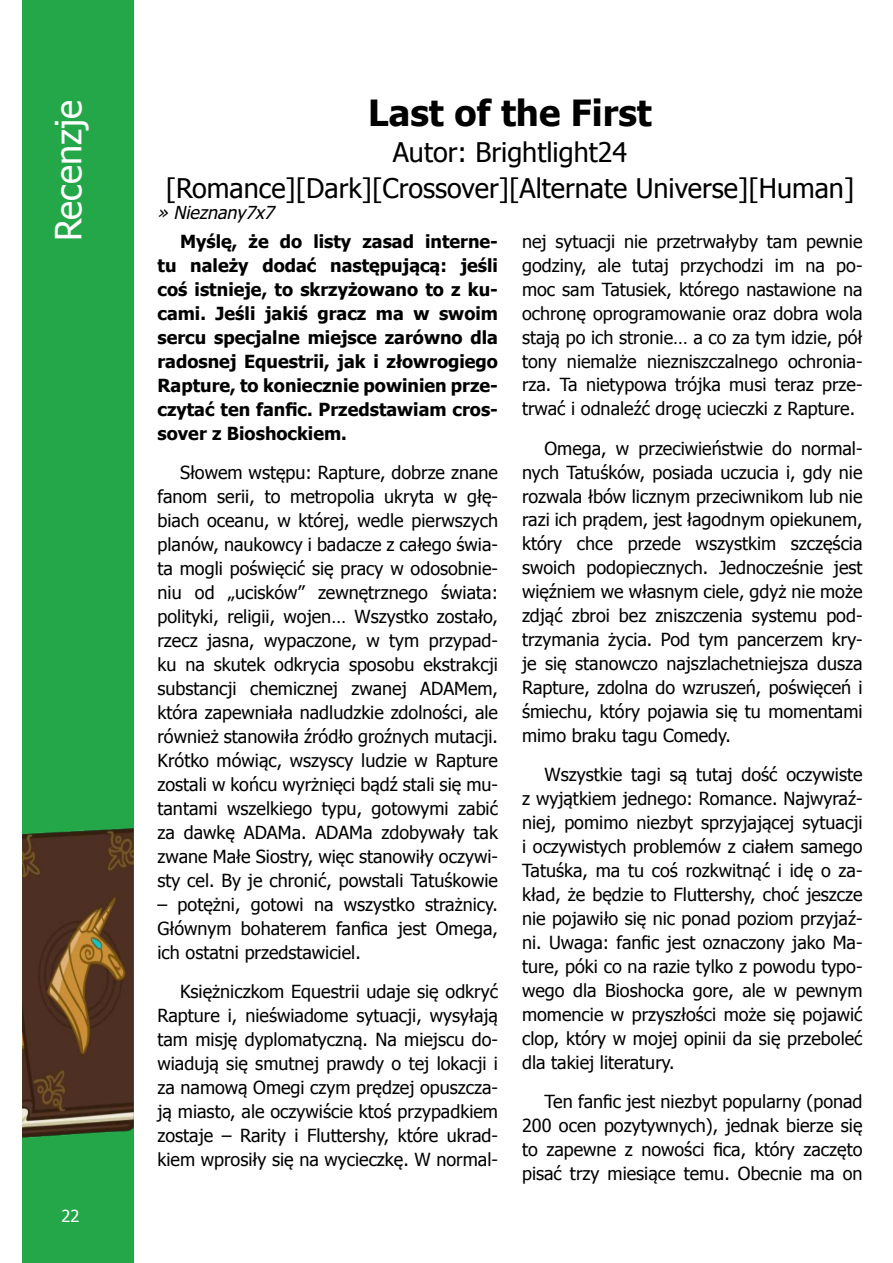
<style>
.page{position:relative;width:893px;height:1263px;background:#fff}
.page>*{position:absolute;margin:0;border:0;box-sizing:border-box;transform-origin:0 0}
.t1{font:700 36px "Tahoma";color:#000}
.t2{font:36px "Tahoma";color:#fff}
.t3{font:27px/36px "Tahoma";color:#000;text-align:center}
.t4{font:18px/24px "Tahoma";color:#000;text-align:justify}
.t5{font:700 18px/24px "Tahoma";color:#000;text-align:justify}
.t6{font:italic 18px "Tahoma Faux";color:#000}
.t7{font:16.5px "Tahoma";color:#fff}
</style>
<div class="page">
<div style="left:22px;top:0;width:112px;height:1263px;background:#24a749"></div>
<img style="left:22px;top:828px;width:111px;height:310px">
<h1 class="t2" style="left:44px;top:241px;width:143px;rotate:-90deg">Recenzje</h1>
<p class="t7" style="left:62px;top:1204px;width:20px">22</p>
<h1 class="t1" style="left:368px;top:88px;width:285px">Last of the First</h1>
<h2 class="t3" style="left:166px;top:133px;width:690px">Autor: Brightlight24 [Romance][Dark][Crossover][Alternate Universe][Human]</h2>
<p class="t6" style="left:158px;top:200px;width:118px">» Nieznany7x7</p>
<p class="t5" style="left:158px;top:228px;width:342px;text-indent:22px">Myślę, że do listy zasad interne&shy;tu należy dodać następującą: jeśli coś istnieje, to skrzyżowano to z ku&shy;cami. Jeśli jakiś gracz ma w swoim sercu specjalne miejsce zarówno dla radosnej Equestrii, jak i złowrogiego Rapture, to koniecznie powinien prze&shy;czytać ten fanfic. Przedstawiam cros&shy;sover z Bioshockiem.</p>
<p class="t4" style="left:158px;top:459px;width:342px;text-indent:22px">Słowem wstępu: Rapture, dobrze znane fanom serii, to metropolia ukryta w głę&shy;biach oceanu, w której, wedle pierwszych planów, naukowcy i badacze z całego świa&shy;ta mogli poświęcić się pracy w odosobnie&shy;niu od „ucisków” zewnętrznego świata: polityki, religii, wojen… Wszystko zostało, rzecz jasna, wypaczone, w tym przypad&shy;ku na skutek odkrycia sposobu ekstrakcji substancji chemicznej zwanej ADAMem, która zapewniała nadludzkie zdolności, ale również stanowiła źródło groźnych mutacji.<br>Krótko mówiąc, wszyscy ludzie w Rapture zostali w końcu wyrżnięci bądź stali się mu&shy;tantami wszelkiego typu, gotowymi zabić za dawkę ADAMa. ADAMa zdobywały tak zwane Małe Siostry, więc stanowiły oczywi&shy;sty cel. By je chronić, powstali Tatuśkowie</p>
<p class="t4" style="left:158px;top:891px;width:342px">– potężni, gotowi na wszystko strażnicy.<br>Głównym bohaterem fanfica jest Omega, ich ostatni przedstawiciel.</p>
<p class="t4" style="left:158px;top:978px;width:342px;text-indent:22px">Księżniczkom Equestrii udaje się odkryć Rapture i, nieświadome sytuacji, wysyłają tam misję dyplomatyczną. Na miejscu do&shy;wiadują się smutnej prawdy o tej lokacji i za namową Omegi czym prędzej opuszcza&shy;ją miasto, ale oczywiście ktoś przypadkiem zostaje – Rarity i Fluttershy, które ukrad&shy;kiem wprosiły się na wycieczkę. W normal-</p>
<p class="t4" style="left:522px;top:228px;width:342px">nej sytuacji nie przetrwałyby tam pewnie godziny, ale tutaj przychodzi im na po&shy;moc sam Tatusiek, którego nastawione na ochronę oprogramowanie oraz dobra wola stają po ich stronie… a co za tym idzie, pół tony niemalże niezniszczalnego ochronia&shy;rza. Ta nietypowa trójka musi teraz prze&shy;trwać i odnaleźć drogę ucieczki z Rapture.</p>
<p class="t4" style="left:522px;top:435px;width:342px;text-indent:22px">Omega, w przeciwieństwie do normal&shy;nych Tatuśków, posiada uczucia i, gdy nie rozwala łbów licznym przeciwnikom lub nie razi ich prądem, jest łagodnym opiekunem, który chce przede wszystkim szczęścia swoich podopiecznych. Jednocześnie jest więźniem we własnym ciele, gdyż nie może zdjąć zbroi bez zniszczenia systemu pod&shy;trzymania życia. Pod tym pancerzem kry&shy;je się stanowczo najszlachetniejsza dusza Rapture, zdolna do wzruszeń, poświęceń i śmiechu, który pojawia się tu momentami mimo braku tagu Comedy.</p>
<p class="t4" style="left:522px;top:762px;width:342px;text-indent:22px">Wszystkie tagi są tutaj dość oczywiste z wyjątkiem jednego: Romance. Najwyraź&shy;niej, pomimo niezbyt sprzyjającej sytuacji i oczywistych problemów z ciałem samego Tatuśka, ma tu coś rozkwitnąć i idę o za&shy;kład, że będzie to Fluttershy, choć jeszcze nie pojawiło się nic ponad poziom przyjaź&shy;ni. Uwaga: fanfic jest oznaczony jako Ma&shy;ture, póki co na razie tylko z powodu typo&shy;wego dla Bioshocka gore, ale w pewnym momencie w przyszłości może się pojawić clop, który w mojej opinii da się przeboleć dla takiej literatury.</p>
<p class="t4" style="left:522px;top:1089px;width:342px;text-indent:22px">Ten fanfic jest niezbyt popularny (ponad 200 ocen pozytywnych), jednak bierze się to zapewne z nowości fica, który zaczęto pisać trzy miesiące temu. Obecnie ma on</p>
</div>
